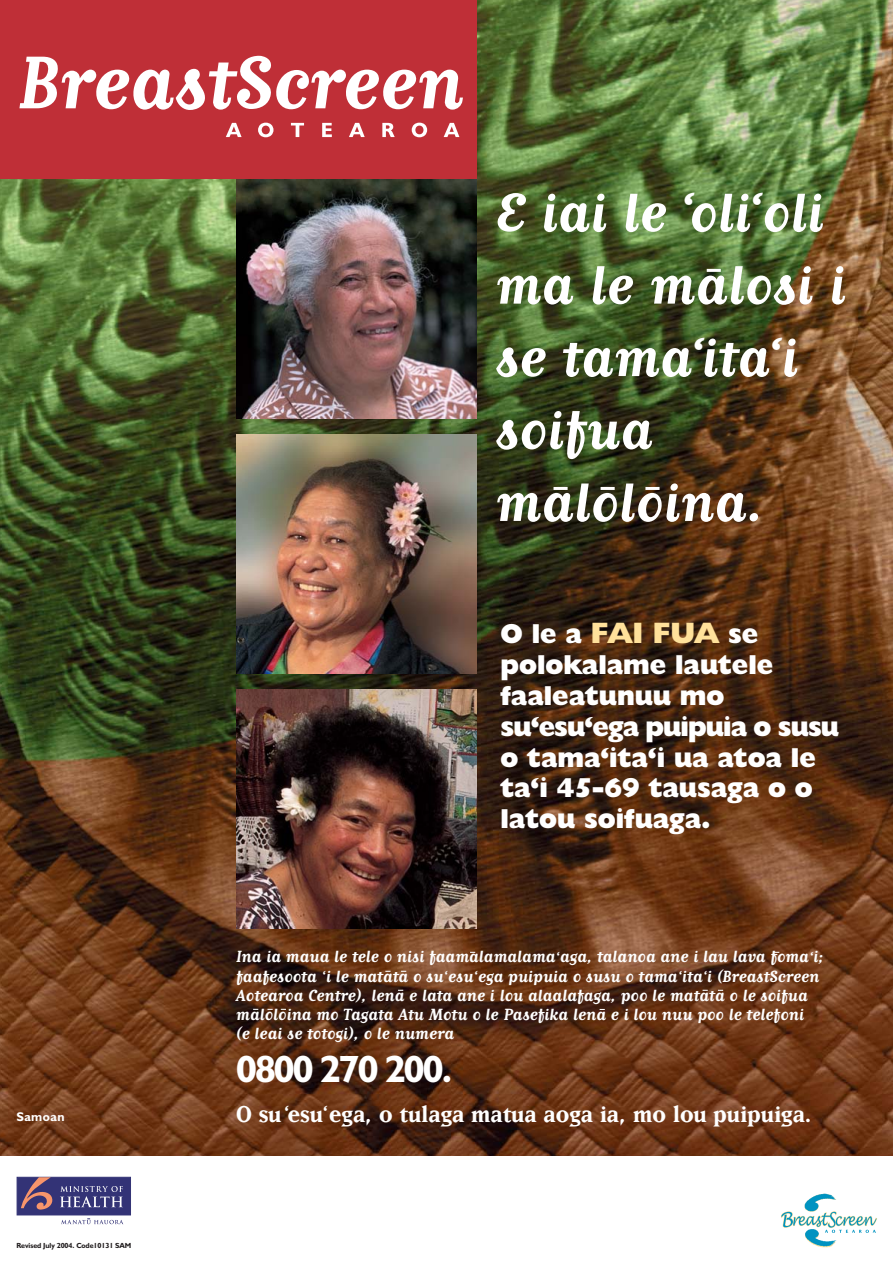
<style>
.page{position:relative;width:893px;height:1263px;background:#fff}
.page>*{position:absolute;margin:0;border:0;box-sizing:border-box;transform-origin:0 0}
.t1{font:700 63.45px/72.4px "Matrix Script";color:#fff}
.t2{font:700 38.1px "Humanist 521 BT";letter-spacing:-.05em;color:#fff}
.t3{font:800 27.53px/31px "Humanist 521 BT";color:#fff}
.t4{font:700 26.78px "Matrix";color:#fff}
.t5{font:700 19.05px/19px "Matrix Script";color:#fff}
.t6{font:700 12.67px "Humanist 521 BT";letter-spacing:.035em;color:#fff}
.t7{font:700 7.43px "Humanist 521 BT";letter-spacing:-.01em;color:#231f20}
.s1{font-family:"Humanist 521 BT";font-style:italic;font-size:42.3px}
.s2{font-size:29.62px;color:#ffe19b}
.s3{font-family:"Humanist 521 BT";font-weight:400;font-style:italic}
</style>
<div class="page">
<img style="left:0;top:0;width:893px;height:1156px">
<div style="left:0;top:0;width:477px;height:179px;background:#bf2f37"></div>
<img style="left:236px;top:179px;width:241px;height:239px">
<img style="left:236px;top:434px;width:241px;height:239px">
<img style="left:236px;top:689px;width:241px;height:239px">
<hr style="left:553px;top:487px;width:15px;height:3px;background:#fff">
<hr style="left:601px;top:487px;width:14px;height:3px;background:#fff">
<hr style="left:645px;top:487px;width:14px;height:3px;background:#fff">
<hr style="left:707px;top:269px;width:14px;height:3px;background:#fff">
<img style="left:807px;top:1240px;width:30px;height:7px">
<svg style="left:781px;top:1193px;width:96px;height:47px"></svg>
<svg style="left:19px;top:56px;width:444px;height:54px"></svg>
<svg style="left:226px;top:123px;width:16px;height:14px"></svg>
<svg style="left:258px;top:123px;width:15px;height:14px"></svg>
<svg style="left:291px;top:123px;width:13px;height:14px"></svg>
<svg style="left:322px;top:123px;width:10px;height:14px"></svg>
<svg style="left:349px;top:123px;width:16px;height:14px"></svg>
<svg style="left:382px;top:123px;width:13px;height:14px"></svg>
<svg style="left:412px;top:123px;width:15px;height:14px"></svg>
<svg style="left:444px;top:123px;width:15px;height:14px"></svg>
<div style="left:17px;top:1177px;width:114px;height:38px;background:#333376;border:1px solid #333376"></div>
<svg style="left:60px;top:1186px;width:63px;height:21px"></svg>
<svg style="left:20px;top:1177px;width:34px;height:32px"></svg>
<svg style="left:61px;top:1218px;width:62px;height:6px"></svg>
<h1 class="t1" style="left:495px;top:173px;width:352px">E iai le <span class="s1">‘</span>oli<span class="s1">‘</span>oli ma le malosi i se tama<span class="s1">‘</span>ita<span class="s1">‘</span>i soifua maloloina.</h1>
<h3 class="t3" style="left:500px;top:621px;width:340px">O le a <span class="s2">FAI FUA</span> se polokalame lautele faaleatunuu mo su‘esu‘ega puipuia o susu o tama‘ita‘i ua atoa le ta‘i 45-69 tausaga o o latou soifuaga.</h3>
<p class="t5" style="left:236px;top:946px;width:589px">Ina ia maua le tele o nisi faamalamalama<span class="s3">‘</span>aga, talanoa ane i lau lava foma<span class="s3">‘</span>i; faafesoota <span class="s3">‘</span>i le matata o su<span class="s3">‘</span>esu<span class="s3">‘</span>ega puipuia o susu o tama<span class="s3">‘</span>ita<span class="s3">‘</span>i (BreastScreen Aotearoa Centre), lena e lata ane i lou alaalafaga, poo le matata o le soifua maloloina mo Tagata Atu Motu o le Pasefika lena e i lou nuu poo le telefoni<br>(e leai se totogi), o le numera</p>
<h2 class="t2" style="left:236px;top:1056px;width:217px">0800 270 200.</h2>
<p class="t6" style="left:16px;top:1112px;width:50px">Samoan</p>
<h3 class="t4" style="left:236px;top:1104px;width:577px">O su<sub>‘</sub>esu<sub>‘</sub>ega, o tulaga matua aoga ia, mo lou puipuiga.</h3>
<p class="t7" style="left:17px;top:1243px;width:116px">Revised July 2004. Code10131 SAM</p>
</div>
